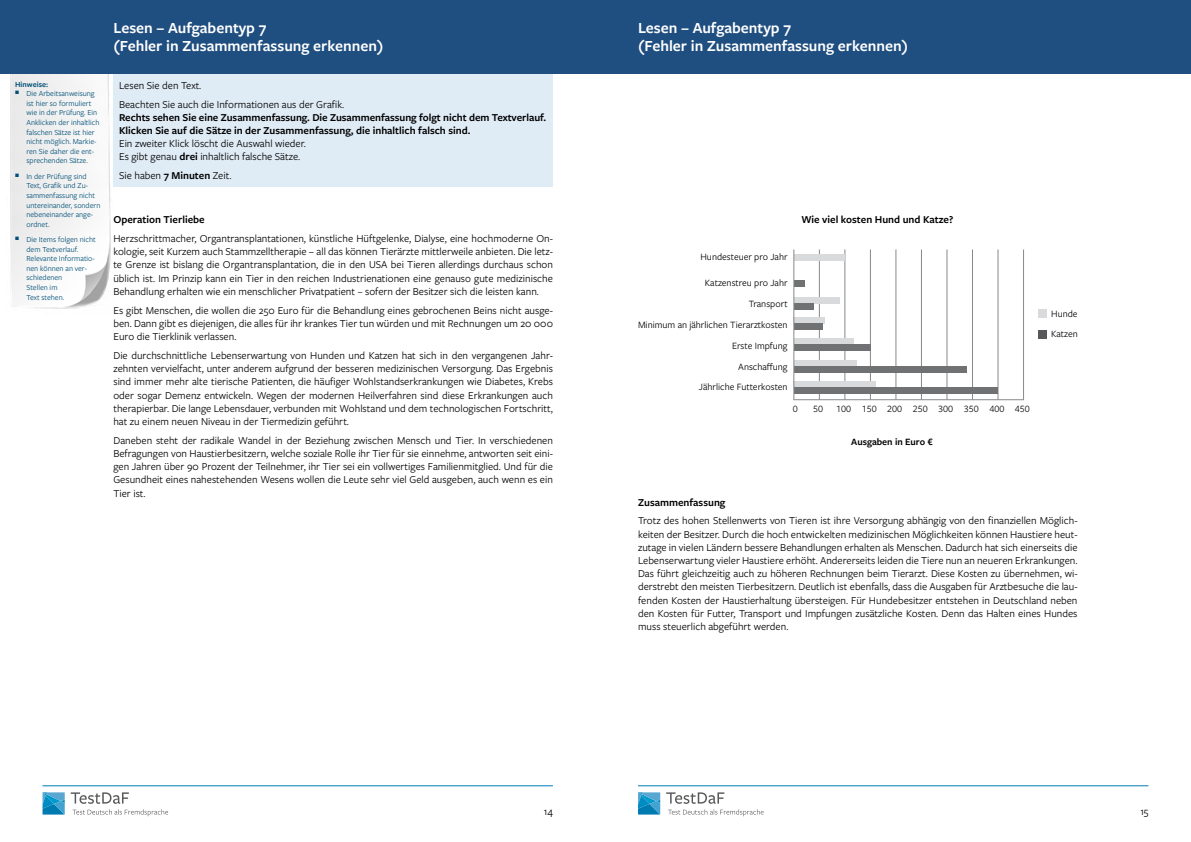
<style>
.page{position:relative;width:1191px;height:842px;background:#fff}
.page>*{position:absolute;margin:0;border:0;box-sizing:border-box;transform-origin:0 0}
.t1{font:600 16px/18px "Freight Sans Pro";color:#fff}
.t2{font:11px/13.2px "Freight Sans Pro";color:#000;text-align:justify}
.t3{font:600 11px/13.2px "Freight Sans Pro";color:#000}
.t4{font:10px/20.8px "Freight Sans Pro";color:#000;text-align:right}
.t5{font:600 10px "Freight Sans Pro";color:#000}
.t6{font:8px/9.6px "Freight Sans Pro";color:#004f76}
.t7{font:600 8px "Freight Sans Pro";color:#004f76}
.s1{font-weight:600}
</style>
<div class="page">
<svg style="left:43px;top:792px;width:22px;height:22px"></svg>
<svg style="left:71px;top:792px;width:97px;height:24px"></svg>
<svg style="left:638px;top:792px;width:22px;height:22px"></svg>
<svg style="left:666px;top:792px;width:97px;height:24px"></svg>
<hr style="left:43px;top:785px;width:510px;height:1px;background:#007bb2">
<hr style="left:638px;top:785px;width:510px;height:1px;background:#007bb2">
<img style="left:10px;top:74px;width:102px;height:235px">
<div style="left:113px;top:69px;width:440px;height:118px;background:#dfebf5"></div>
<div style="left:0;top:0;width:1191px;height:74px;background:#1f4e80"></div>
<div style="left:1038px;top:309px;width:8px;height:9px;background:#d9dadb"></div>
<div style="left:1038px;top:331px;width:8px;height:8px;background:#58585a"></div>
<hr style="left:819px;top:249px;width:1px;height:151px;background:#87888a">
<hr style="left:844px;top:249px;width:1px;height:151px;background:#87888a">
<hr style="left:870px;top:249px;width:1px;height:151px;background:#87888a">
<hr style="left:895px;top:249px;width:1px;height:151px;background:#87888a">
<hr style="left:921px;top:249px;width:1px;height:151px;background:#87888a">
<hr style="left:946px;top:249px;width:1px;height:151px;background:#87888a">
<hr style="left:972px;top:249px;width:1px;height:151px;background:#87888a">
<hr style="left:997px;top:249px;width:1px;height:151px;background:#87888a">
<hr style="left:1023px;top:249px;width:1px;height:151px;background:#87888a">
<hr style="left:793px;top:399px;width:231px;height:1px;background:#87888a">
<div style="left:794px;top:254px;width:50px;height:7px;background:#d9dadb"></div>
<div style="left:794px;top:297px;width:45px;height:6px;background:#d9dadb"></div>
<div style="left:794px;top:317px;width:31px;height:6px;background:#d9dadb"></div>
<div style="left:794px;top:338px;width:59px;height:6px;background:#d9dadb"></div>
<div style="left:794px;top:360px;width:62px;height:6px;background:#d9dadb"></div>
<div style="left:794px;top:381px;width:82px;height:6px;background:#d9dadb"></div>
<div style="left:794px;top:281px;width:10px;height:6px;background:#707172"></div>
<div style="left:794px;top:303px;width:20px;height:7px;background:#707172"></div>
<div style="left:794px;top:323px;width:28px;height:6px;background:#707172"></div>
<div style="left:794px;top:344px;width:77px;height:7px;background:#707172"></div>
<div style="left:794px;top:366px;width:173px;height:6px;background:#707172"></div>
<div style="left:794px;top:387px;width:203px;height:7px;background:#707172"></div>
<hr style="left:793px;top:249px;width:1px;height:151px;background:#87888a">
<p class="t7" style="left:15px;top:79px;width:34px">Hinweise:</p>
<p class="t6" style="left:26px;top:89px;width:75px;text-indent:-11px">P Die Arbeitsanweisung ist hier so formuliert wie in der Prüfung. Ein<br>Anklicken der inhaltlich falschen Sätze ist hier nicht möglich. Markie&shy;ren Sie daher die ent&shy;sprechenden Sätze.</p>
<p class="t6" style="left:26px;top:171px;width:75px;text-indent:-11px">P In der Prüfung sind<br>Text, Grafik und Zu&shy;sammenfassung nicht untereinander, sondern nebeneinander ange&shy;ordnet.</p>
<p class="t6" style="left:26px;top:234px;width:71px;text-indent:-11px">P Die Items folgen nicht dem Textverlauf.<br>Relevante Informatio&shy;nen können an ver&shy;schiedenen<br>Stellen im<br>Text stehen.</p>
<h1 class="t1" style="left:113px;top:19px;width:271px">Lesen – Aufgabentyp 7<br>(Fehler in Zusammenfassung erkennen)</h1>
<h1 class="t1" style="left:638px;top:19px;width:271px">Lesen – Aufgabentyp 7<br>(Fehler in Zusammenfassung erkennen)</h1>
<p class="t2" style="left:119px;top:75px;width:227px;line-height:18.9px">Lesen Sie den Text.<br>Beachten Sie auch die Informationen aus der Grafik.</p>
<p class="t3" style="left:119px;top:110px;width:428px">Rechts sehen Sie eine Zusammenfassung. Die Zusammenfassung folgt nicht dem Textverlauf.<br>Klicken Sie auf die Sätze in der Zusammenfassung, die inhaltlich falsch sind.</p>
<p class="t2" style="left:119px;top:136px;width:188px">Ein zweiter Klick löscht die Auswahl wieder.<br>Es gibt genau <span class="s1">drei</span> inhaltlich falsche Sätze.</p>
<p class="t2" style="left:119px;top:169px;width:114px">Sie haben <span class="s1">7 Minuten</span> Zeit.</p>
<p class="t3" style="left:113px;top:212px;width:93px">Operation Tierliebe</p>
<p class="t2" style="left:113px;top:231px;width:441px">Herzschrittmacher, Organtransplantationen, künstliche Hüftgelenke, Dialyse, eine hochmoderne On&shy;kologie, seit Kurzem auch Stammzelltherapie − all das können Tierärzte mittlerweile anbieten. Die letz&shy;te Grenze ist bislang die Organtransplantation, die in den USA bei Tieren allerdings durchaus schon üblich ist. Im Prinzip kann ein Tier in den reichen Industrienationen eine genauso gute medizinische Behandlung erhalten wie ein menschlicher Privatpatient – sofern der Besitzer sich die leisten kann.</p>
<p class="t2" style="left:113px;top:303px;width:441px">Es gibt Menschen, die wollen die 250 Euro für die Behandlung eines gebrochenen Beins nicht ausge&shy;ben. Dann gibt es diejenigen, die alles für ihr krankes Tier tun würden und mit Rechnungen um 20 000<br>Euro die Tierklinik verlassen.</p>
<p class="t2" style="left:113px;top:348px;width:441px">Die durchschnittliche Lebenserwartung von Hunden und Katzen hat sich in den vergangenen Jahr&shy;zehnten vervielfacht, unter anderem aufgrund der besseren medizinischen Versorgung. Das Ergebnis sind immer mehr alte tierische Patienten, die häufiger Wohlstandserkrankungen wie Diabetes, Krebs oder sogar Demenz entwickeln. Wegen der modernen Heilverfahren sind diese Erkrankungen auch therapierbar. Die lange Lebensdauer, verbunden mit Wohlstand und dem technologischen Fortschritt, hat zu einem neuen Niveau in der Tiermedizin geführt.</p>
<p class="t2" style="left:113px;top:433px;width:441px">Daneben steht der radikale Wandel in der Beziehung zwischen Mensch und Tier. In verschiedenen Befragungen von Haustierbesitzern, welche soziale Rolle ihr Tier für sie einnehme, antworten seit eini&shy;gen Jahren über 90 Prozent der Teilnehmer, ihr Tier sei ein vollwertiges Familienmitglied. Und für die Gesundheit eines nahestehenden Wesens wollen die Leute sehr viel Geld ausgeben, auch wenn es ein Tier ist.</p>
<p class="t4" style="left:700px;top:246px;width:89px">Hundesteuer pro Jahr</p>
<p class="t4" style="left:638px;top:272px;width:151px">Katzenstreu pro Jahr<br>Transport<br>Minimum an jährlichen Tierarztkosten<br>Erste Impfung<br>Anschaffung<br>Jährliche Futterkosten</p>
<p class="t3" style="left:801px;top:212px;width:153px">Wie viel kosten Hund und Katze?</p>
<p class="t4" style="left:792px;top:398px;width:6px">0</p>
<p class="t4" style="left:813px;top:398px;width:11px">50</p>
<p class="t4" style="left:836px;top:398px;width:195px">100 150 200 250 300 350 400 450</p>
<p class="t5" style="left:851px;top:435px;width:83px">Ausgaben in Euro €</p>
<p class="t4" style="left:1051px;top:303px;width:28px;line-height:20.5px;text-align:left">Hunde<br>Katzen</p>
<p class="t3" style="left:638px;top:495px;width:89px">Zusammenfassung</p>
<p class="t2" style="left:638px;top:514px;width:441px">Trotz des hohen Stellenwerts von Tieren ist ihre Versorgung abhängig von den finanziellen Möglich&shy;keiten der Besitzer. Durch die hoch entwickelten medizinischen Möglichkeiten können Haustiere heut&shy;zutage in vielen Ländern bessere Behandlungen erhalten als Menschen. Dadurch hat sich einerseits die Lebenserwartung vieler Haustiere erhöht. Andererseits leiden die Tiere nun an neueren Erkrankungen.<br>Das führt gleichzeitig auch zu höheren Rechnungen beim Tierarzt. Diese Kosten zu übernehmen, wi&shy;derstrebt den meisten Tierbesitzern. Deutlich ist ebenfalls, dass die Ausgaben für Arztbesuche die lau&shy;fenden Kosten der Haustierhaltung übersteigen. Für Hundebesitzer entstehen in Deutschland neben den Kosten für Futter, Transport und Impfungen zusätzliche Kosten. Denn das Halten eines Hundes muss steuerlich abgeführt werden.</p>
<p class="t2" style="left:544px;top:804px;width:10px">14</p>
<p class="t2" style="left:1140px;top:804px;width:10px">15</p>
</div>
